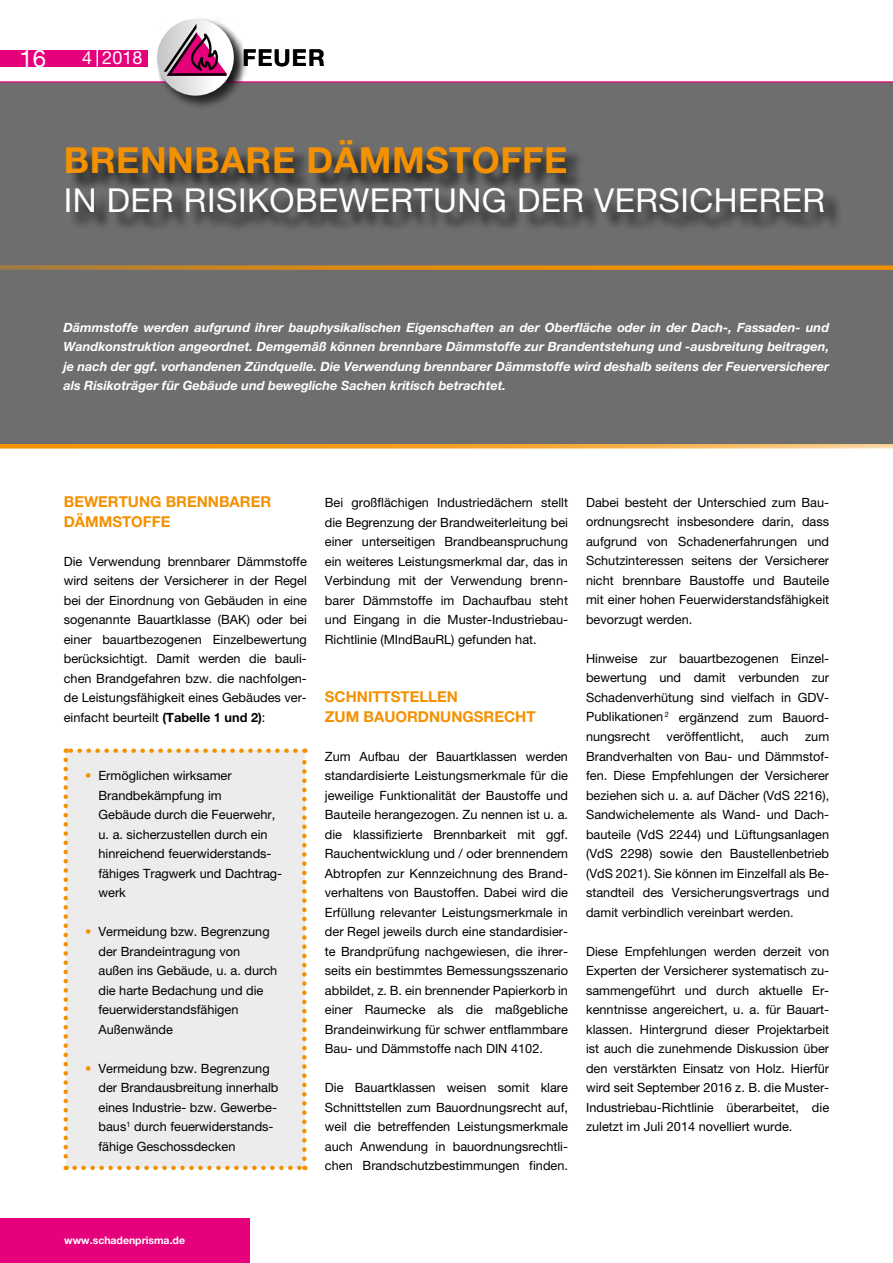
<style>
.page{position:relative;width:893px;height:1263px;background:#fff}
.page>*{position:absolute;margin:0;border:0;box-sizing:border-box;transform-origin:0 0}
.t1{font:700 36px "Helvetica Neue";letter-spacing:.015em;color:#f39100}
.t2{font:33px "Helvetica Neue";letter-spacing:.015em;color:#fff}
.t3{font:24px "Helvetica Neue";color:#fff}
.t4{font:700 23.25px "Helvetica Neue";letter-spacing:.05em;color:#000}
.t5{font:18px "Helvetica Neue";color:#fff}
.t6{font:700 15px/19.5px "Helvetica Neue";color:#f39100}
.t7{font:12.75px/19.5px "Helvetica Neue";color:#000;text-align:justify}
.t8{font:italic 700 12.75px/19.5px "Helvetica Neue";color:#fff;text-align:justify}
.t9{font:700 10.5px "Helvetica Neue";color:#fff}
.s1{font-weight:700}
.s2{color:#f39100}
</style>
<div class="page">
<div style="left:66px;top:751px;width:238px;height:417px;background:#ececec"></div>
<svg style="left:63px;top:760px;width:5px;height:410px"></svg>
<svg style="left:75px;top:1166px;width:230px;height:4px"></svg>
<svg style="left:302px;top:748px;width:5px;height:411px"></svg>
<svg style="left:66px;top:748px;width:230px;height:5px"></svg>
<div style="left:0;top:83px;width:893px;height:361px;background:#6e6e6e"></div>
<div style="left:69px;top:142px;width:774px;height:90px;background:#000;opacity:.75"></div>
<hr style="left:0;top:82px;width:893px;height:1px;background:#e5007c">
<div style="left:0;top:50px;width:148px;height:16px;background:#e5007c"></div>
<svg style="left:97px;top:50px;width:1px;height:16px"></svg>
<div style="left:155px;top:17px;width:94px;height:94px;background:#000;opacity:.7"></div>
<svg style="left:157px;top:19px;width:77px;height:77px"></svg>
<svg style="left:164px;top:24px;width:62px;height:52px"></svg>
<div style="left:0;top:1219px;width:249px;height:44px;background:#e5007c"></div>
<svg style="left:0;top:444px;width:893px;height:5px;background:#f5af47"></svg>
<svg style="left:0;top:265px;width:893px;height:5px;background:#ce871d"></svg>
<h3 class="t3" style="left:20px;top:44px;width:28px">16</h3>
<h3 class="t5" style="left:82px;top:47px;width:62px">4 2018</h3>
<h3 class="t4" style="left:242px;top:43px;width:84px">FEUER</h3>
<h1 class="t1" style="left:64px;top:138px;width:505px">BRENNBARE DÄMMSTOFFE</h1>
<h2 class="t2" style="left:64px;top:181px;width:763px">IN DER RISIKOBEWERTUNG DER VERSICHERER</h2>
<p class="t8" style="left:63px;top:317px;width:767px">Dämmstoffe werden aufgrund ihrer bauphysikalischen Eigenschaften an der Oberfläche oder in der Dach-, Fassaden- und Wandkonstruktion angeordnet. Demgemäß können brennbare Dämmstoffe zur Brandentstehung und -ausbreitung beitragen, je nach der ggf. vorhandenen Zündquelle. Die Verwendung brennbarer Dämmstoffe wird deshalb seitens der Feuerversicherer als Risikoträger für Gebäude und bewegliche Sachen kritisch betrachtet.</p>
<p class="t6" style="left:64px;top:492px;width:209px">BEWERTUNG BRENNBARER<br>DÄMMSTOFFE</p>
<p class="t7" style="left:64px;top:551px;width:245px">Die Verwendung brennbarer Dämmstoffe wird seitens der Versicherer in der Regel bei der Einordnung von Gebäuden in eine sogenannte Bauartklasse (BAK) oder bei einer bauartbezogenen Einzelbewertung berücksichtigt. Damit werden die bauli&shy;chen Brandgefahren bzw. die nachfolgen&shy;de Leistungsfähigkeit eines Gebäudes ver&shy;einfacht beurteilt <span class="s1">(Tabelle 1 und 2)</span>:</p>
<p class="t7" style="left:98px;top:766px;width:185px;text-align:left;text-indent:-13px"><span class="s2">•</span> Ermöglichen wirksamer<br>Brandbekämpfung im<br>Gebäude durch die Feuerwehr, u. a. sicherzustellen durch ein hinreichend feuerwiderstands&shy;fähiges Tragwerk und Dachtrag&shy;werk</p>
<p class="t7" style="left:98px;top:921px;width:180px;text-align:left;text-indent:-13px"><span class="s2">•</span> Vermeidung bzw. Begrenzung der Brandeintragung von außen ins Gebäude, u. a. durch die harte Bedachung und die feuerwiderstandsfähigen<br>Außenwände</p>
<p class="t7" style="left:98px;top:1058px;width:181px;text-align:left;text-indent:-13px"><span class="s2">•</span> Vermeidung bzw. Begrenzung der Brandausbreitung innerhalb eines Industrie- bzw. Gewerbe&shy;baus<sup>1</sup> durch feuerwiderstands&shy;fähige Geschossdecken</p>
<p class="t7" style="left:325px;top:493px;width:245px">Bei großflächigen Industriedächern stellt die Begrenzung der Brandweiterleitung bei einer unterseitigen Brandbeanspruchung ein weiteres Leistungsmerkmal dar, das in Verbindung mit der Verwendung brenn&shy;barer Dämmstoffe im Dachaufbau steht und Eingang in die Muster-Industriebau-Richtlinie (MIndBauRL) gefunden hat.</p>
<p class="t6" style="left:325px;top:687px;width:212px">SCHNITTSTELLEN<br>ZUM BAUORDNUNGSRECHT</p>
<p class="t7" style="left:325px;top:746px;width:245px">Zum Aufbau der Bauartklassen werden standardisierte Leistungsmerkmale für die jeweilige Funktionalität der Baustoffe und Bauteile herangezogen. Zu nennen ist u. a. die klassifizierte Brennbarkeit mit ggf.<br>Rauchentwicklung und / oder brennendem Abtropfen zur Kennzeichnung des Brand&shy;verhaltens von Baustoffen. Dabei wird die Erfüllung relevanter Leistungsmerkmale in der Regel jeweils durch eine standardisier&shy;te Brandprüfung nachgewiesen, die ihrer&shy;seits ein bestimmtes Bemessungsszenario abbildet, z. B. ein brennender Papierkorb in einer Raumecke als die maßgebliche Brandeinwirkung für schwer entflammbare Bau- und Dämmstoffe nach DIN 4102.</p>
<p class="t7" style="left:325px;top:1077px;width:245px">Die Bauartklassen weisen somit klare Schnittstellen zum Bauordnungsrecht auf, weil die betreffenden Leistungsmerkmale auch Anwendung in bauordnungsrechtli&shy;chen Brandschutzbestimmungen finden.</p>
<p class="t7" style="left:586px;top:492px;width:245px">Dabei besteht der Unterschied zum Bau&shy;ordnungsrecht insbesondere darin, dass aufgrund von Schadenerfahrungen und Schutzinteressen seitens der Versicherer nicht brennbare Baustoffe und Bauteile mit einer hohen Feuerwiderstandsfähigkeit bevorzugt werden.</p>
<p class="t7" style="left:586px;top:648px;width:245px">Hinweise zur bauartbezogenen Einzel&shy;bewertung und damit verbunden zur Schadenverhütung sind vielfach in GDV-Publikationen <sup>2</sup> ergänzend zum Bauord&shy;nungsrecht</p>
<p class="t7" style="left:667px;top:727px;width:79px">veröffentlicht,</p>
<p class="t7" style="left:761px;top:727px;width:29px">auch</p>
<p class="t7" style="left:586px;top:727px;width:245px;text-indent:219px">zum Brandverhalten von Bau- und Dämmstof&shy;fen. Diese Empfehlungen der Versicherer beziehen sich u. a. auf Dächer (VdS 2216), Sandwichelemente als Wand- und Dach&shy;bauteile (VdS 2244) und Lüftungsanlagen (VdS 2298) sowie den Baustellenbetrieb (VdS 2021). Sie können im Einzelfall als Be&shy;standteil des Versicherungsvertrags und damit verbindlich vereinbart werden.</p>
<p class="t7" style="left:586px;top:941px;width:245px">Diese Empfehlungen werden derzeit von Experten der Versicherer systematisch zu&shy;sammengeführt und durch aktuelle Er&shy;kenntnisse angereichert, u. a. für Bauart&shy;klassen. Hintergrund dieser Projektarbeit ist auch die zunehmende Diskussion über den verstärkten Einsatz von Holz. Hierfür wird seit September 2016 z. B. die Muster-Industriebau-Richtlinie überarbeitet, die zuletzt im Juli 2014 novelliert wurde.</p>
<p class="t9" style="left:64px;top:1233px;width:122px">www.schadenprisma.de</p>
</div>
